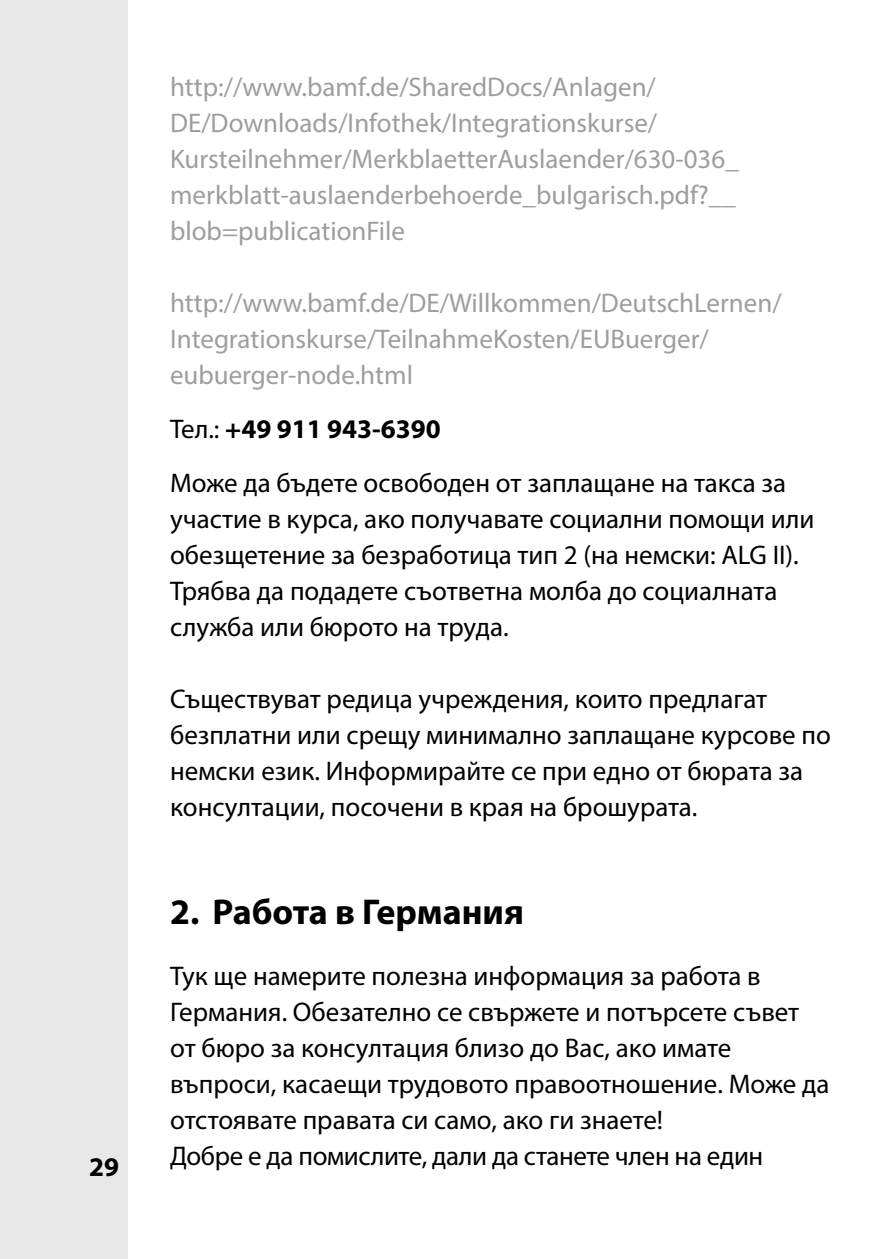
<style>
.page{position:relative;width:893px;height:1259px;background:#fff}
.page>*{position:absolute;margin:0;border:0;box-sizing:border-box;transform-origin:0 0}
.t1{font:700 36px "Myriad Pro";color:#000}
.t2{font:27px/36px "Myriad Pro";color:#000}
.t3{font:27px/36px "Myriad Pro";color:#9c9e9f}
.t4{font:700 27px "Myriad Pro";color:#000}
.s1{font-weight:700}
</style>
<div class="page">
<div style="left:0;top:0;width:128px;height:1259px;background:#e8e8e9"></div>
<p class="t4" style="left:89px;top:1149px;width:31px">29</p>
<p class="t3" style="left:170px;top:68px;width:570px">http://www.bamf.de/SharedDocs/Anlagen/ DE/Downloads/Infothek/Integrationskurse/ Kursteilnehmer/MerkblaetterAuslaender/630-036_ merkblatt-auslaenderbehoerde_bulgarisch.pdf?__ blob=publicationFile</p>
<p class="t3" style="left:170px;top:284px;width:613px">http://www.bamf.de/DE/Willkommen/DeutschLernen/<br>Integrationskurse/TeilnahmeKosten/EUBuerger/ eubuerger-node.html</p>
<p class="t2" style="left:170px;top:401px;width:618px;line-height:54px">Тел.: <span class="s1">+49 911 943-6390<br></span>Може да бъдете освободен от заплащане на такса за</p>
<p class="t2" style="left:170px;top:500px;width:646px">участие в курса, ако получавате социални помощи или обезщетение за безработица тип 2 (на немски: ALG II).<br>Трябва да подадете съответна молба до социалната служба или бюрото на труда.</p>
<p class="t2" style="left:170px;top:680px;width:662px">Съществуват редица учреждения, които предлагат безплатни или срещу минимално заплащане курсове по немски език. Информирайте се при едно от бюрата за консултации, посочени в края на брошурата.</p>
<h1 class="t1" style="left:170px;top:888px;width:355px">2. Работа в Германия</h1>
<p class="t2" style="left:170px;top:958px;width:661px">Тук ще намерите полезна информация за работа в Германия. Обезателно се свържете и потърсете съвет от бюро за консултация близо до Вас, ако имате въпроси, касаещи трудовото правоотношение. Може да отстоявате правата си само, ако ги знаете!<br>Добре е да помислите, дали да станете член на един</p>
</div>
